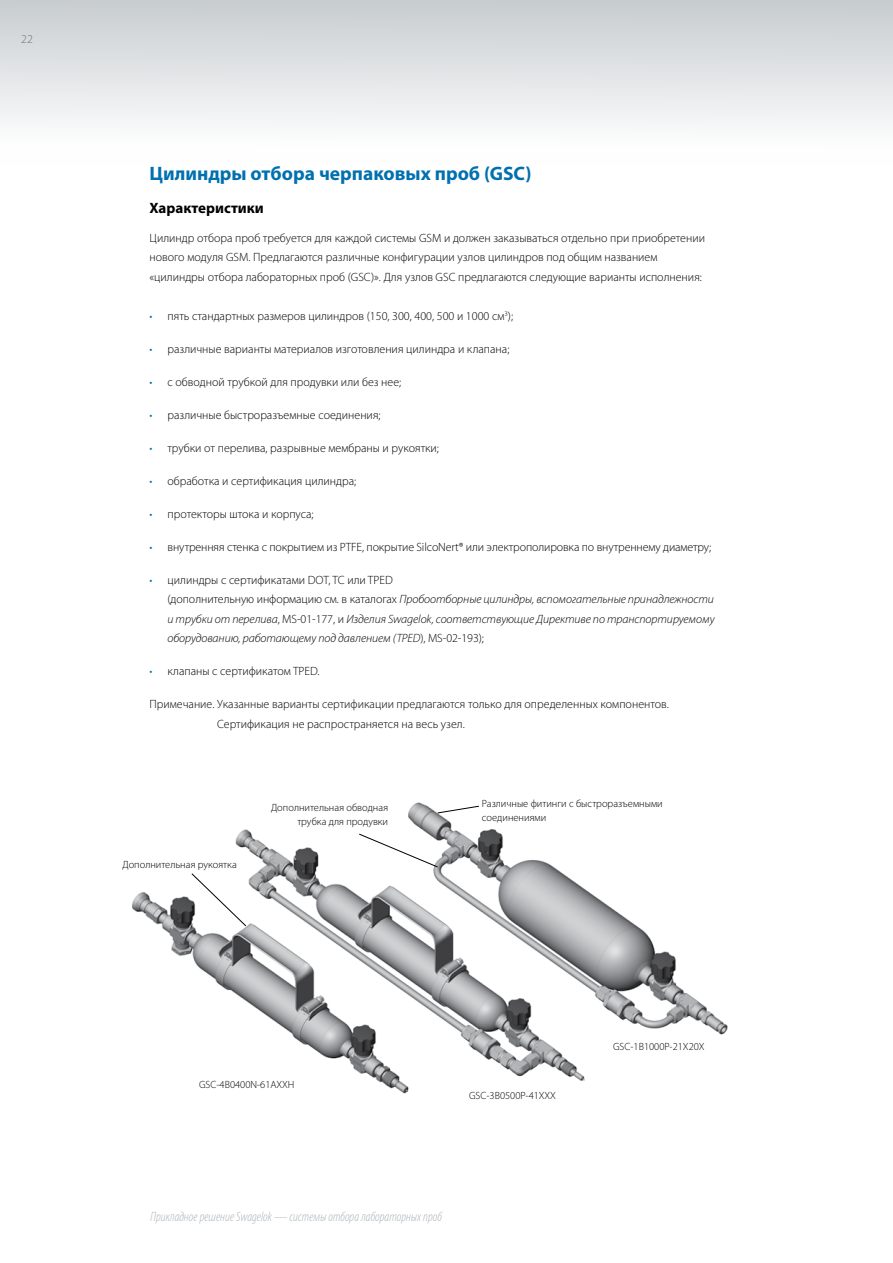
<style>
.page{position:relative;width:893px;height:1263px;background:#fff}
.page>*{position:absolute;margin:0;border:0;box-sizing:border-box;transform-origin:0 0}
.t1{font:700 19.5px "Myriad Pro";color:#0070af}
.t2{font:700 15px "Myriad Pro";color:#000}
.t3{font:italic 300 condensed 13.5px "Myriad Pro";color:#acb4ba}
.t4{font:300 12px/19.5px "Myriad Pro";color:#000}
.t5{font:italic 300 12px/19.5px "Myriad Pro";letter-spacing:-.005em;color:#000}
.t6{font:300 12px "Myriad Pro";color:#6a747b}
.t7{font:300 10.5px/13.5px "Myriad Pro";color:#000;text-align:right}
.s1{color:#0070af}
.s2{font-style:normal;color:#0070af}
.s3{font-style:normal}
</style>
<div class="page">
<div style="left:0;top:0;width:893px;height:166px;background:linear-gradient(to bottom,#c8cccf,#fff)"></div>
<img style="left:132px;top:802px;width:596px;height:292px">
<svg style="left:191px;top:873px;width:56px;height:54px"></svg>
<svg style="left:358px;top:833px;width:80px;height:35px"></svg>
<svg style="left:437px;top:805px;width:43px;height:9px"></svg>
<p class="t6" style="left:21px;top:32px;width:13px">22</p>
<h1 class="t1" style="left:150px;top:161px;width:384px">Цилиндры отбора черпаковых проб (GSC)</h1>
<p class="t2" style="left:150px;top:198px;width:116px">Характеристики</p>
<p class="t4" style="left:150px;top:228px;width:557px">Цилиндр отбора проб требуется для каждой системы GSM и должен заказываться отдельно при приобретении нового модуля GSM. Предлагаются различные конфигурации узлов цилиндров под общим названием «цилиндры отбора лабораторных проб (GSC)». Для узлов GSC предлагаются следующие варианты исполнения:</p>
<p class="t4" style="left:150px;top:306px;width:365px"><span class="s1">•</span> пять стандартных размеров цилиндров (150, 300, 400, 500 и 1000 см<sup>3</sup>);</p>
<p class="t4" style="left:150px;top:339px;width:361px"><span class="s1">•</span> различные варианты материалов изготовления цилиндра и клапана;</p>
<p class="t4" style="left:150px;top:372px;width:253px"><span class="s1">•</span> с обводной трубкой для продувки или без нее;</p>
<p class="t4" style="left:150px;top:405px;width:233px"><span class="s1">•</span> различные быстроразъемные соединения;</p>
<p class="t4" style="left:150px;top:438px;width:291px"><span class="s1">•</span> трубки от перелива, разрывные мембраны и рукоятки;</p>
<p class="t4" style="left:150px;top:471px;width:208px"><span class="s1">•</span> обработка и сертификация цилиндра;</p>
<p class="t4" style="left:150px;top:504px;width:166px"><span class="s1">•</span> протекторы штока и корпуса;</p>
<p class="t4" style="left:150px;top:537px;width:563px"><span class="s1">•</span> внутренняя стенка с покрытием из PTFE, покрытие SilcoNert® или электрополировка по внутреннему диаметру;</p>
<p class="t5" style="left:168px;top:570px;width:549px;text-indent:-18px"><span class="s2">•</span> <span class="s3">цилиндры с сертификатами DOT, TC или TPED<br>(дополнительную информацию см. в каталогах</span> Пробоотборные цилиндры, вспомогательные принадлежности и трубки от перелива<span class="s3">, MS-01-177, и</span> Изделия Swagelok, соответствующие Директиве по транспортируемому оборудованию, работающему под давлением (TPED<span class="s3">), MS-02-193);</span></p>
<p class="t4" style="left:150px;top:661px;width:172px"><span class="s1">•</span> клапаны с сертификатом TPED.</p>
<p class="t4" style="left:217px;top:694px;width:453px;text-indent:-68px">Примечание. Указанные варианты сертификации предлагаются только для определенных компонентов.<br>Сертификация не распространяется на весь узел.</p>
<p class="t7" style="left:122px;top:858px;width:116px">Дополнительная рукоятка</p>
<p class="t7" style="left:271px;top:801px;width:119px">Дополнительная обводная трубка для продувки</p>
<p class="t7" style="left:482px;top:797px;width:182px;text-align:left">Различные фитинги с быстроразъемными соединениями</p>
<p class="t7" style="left:613px;top:1039px;width:93px">GSC-1B1000P-21X20X</p>
<p class="t7" style="left:199px;top:1077px;width:97px">GSC-4B0400N-61AXXH</p>
<p class="t7" style="left:469px;top:1088px;width:88px">GSC-3B0500P-41XXX</p>
<p class="t3" style="left:150px;top:1209px;width:293px">Прикладное решение Swagelok— системы отбора лабораторных проб</p>
</div>
